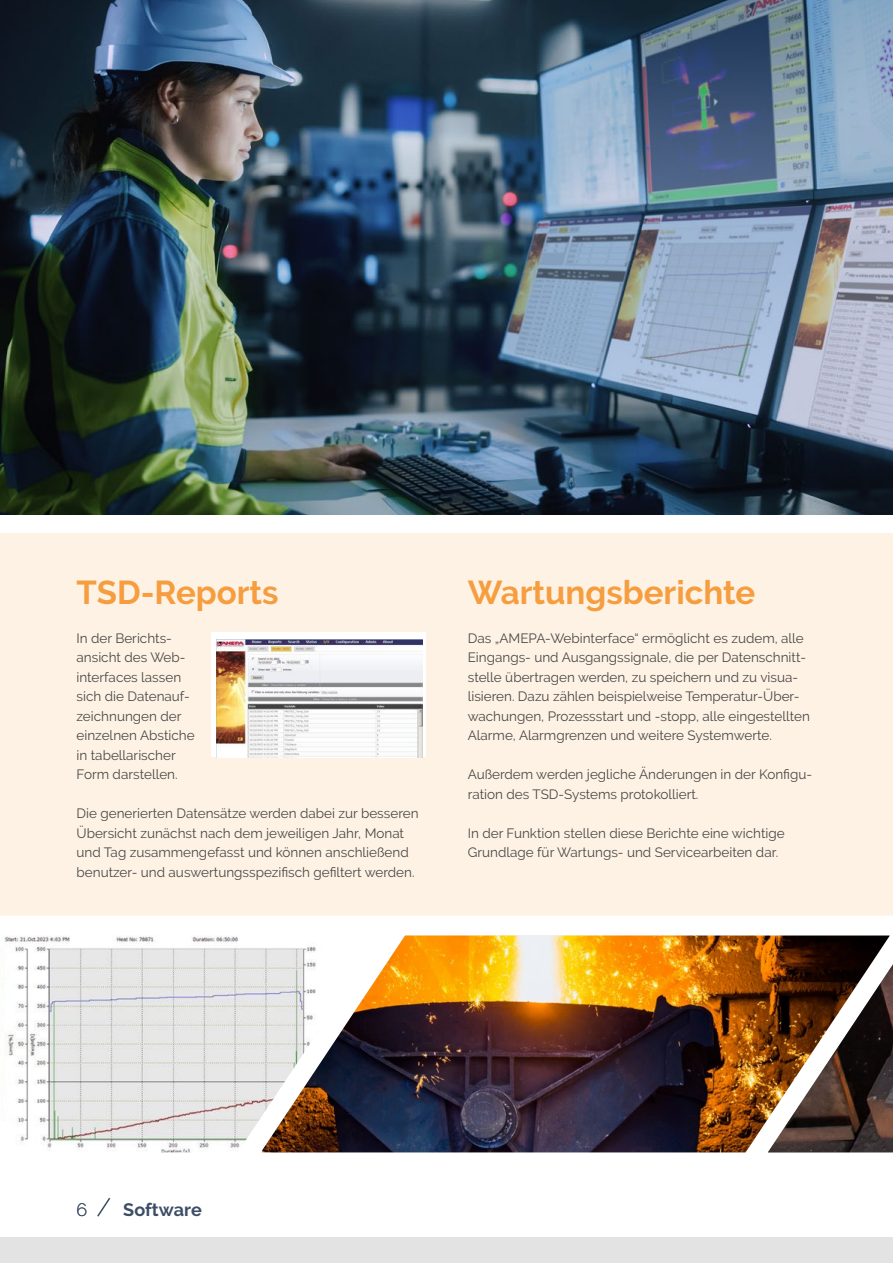
<style>
.page{position:relative;width:893px;height:1263px;background:#fff}
.page>*{position:absolute;margin:0;border:0;box-sizing:border-box;transform-origin:0 0}
.t1{font:700 33px "Raleway";color:#f69e3f}
.t2{font:700 18px "Raleway";color:#3c4d66}
.t3{font:300 18px "Raleway";color:#3c4d66}
.t4{font:13.5px/19.5px "Raleway";color:#494948}
</style>
<div class="page">
<img style="left:0;top:936px;width:261px;height:216px">
<img style="left:262px;top:935px;width:628px;height:217px">
<div style="left:0;top:533px;width:893px;height:383px;background:#fef2e4"></div>
<div style="left:211px;top:632px;width:214px;height:125px;background:#fff"></div>
<img style="left:217px;top:639px;width:205px;height:118px">
<svg style="left:97px;top:1197px;width:14px;height:20px"></svg>
<div style="left:0;top:1237px;width:893px;height:26px;background:#e3e3e4"></div>
<img style="left:0;top:0;width:893px;height:514px">
<img style="left:768px;top:964px;width:125px;height:188px">
<h1 class="t1" style="left:77px;top:579px;width:204px">TSD-Reports</h1>
<p class="t4" style="left:77px;top:628px;width:120px">In der Berichts&shy;ansicht des Web&shy;interfaces lassen sich die Datenauf&shy;zeichnungen der einzelnen Abstiche in tabellarischer<br>Form darstellen.</p>
<p class="t4" style="left:77px;top:804px;width:343px">Die generierten Datensätze werden dabei zur besseren Übersicht zunächst nach dem jeweiligen Jahr, Monat und Tag zusammengefasst und können anschließend benutzer- und auswertungsspezifisch gefiltert werden.</p>
<h1 class="t1" style="left:468px;top:579px;width:289px">Wartungsberichte</h1>
<p class="t4" style="left:468px;top:628px;width:344px">Das „AMEPA-Webinterface“ ermöglicht es zudem, alle Eingangs- und Ausgangssignale, die per Datenschnitt&shy;stelle übertragen werden, zu speichern und zu visua&shy;lisieren. Dazu zählen beispielweise Temperatur-Über&shy;wachungen, Prozessstart und -stopp, alle eingestellten Alarme, Alarmgrenzen und weitere Systemwerte.</p>
<p class="t4" style="left:468px;top:765px;width:346px">Außerdem werden jegliche Änderungen in der Konfigu&shy;ration des TSD-Systems protokolliert.</p>
<p class="t4" style="left:468px;top:823px;width:318px">In der Funktion stellen diese Berichte eine wichtige<br>Grundlage für Wartungs- und Servicearbeiten dar.</p>
<h2 class="t3" style="left:77px;top:1203px;width:12px">6</h2>
<h2 class="t2" style="left:123px;top:1199px;width:80px">Software</h2>
</div>
